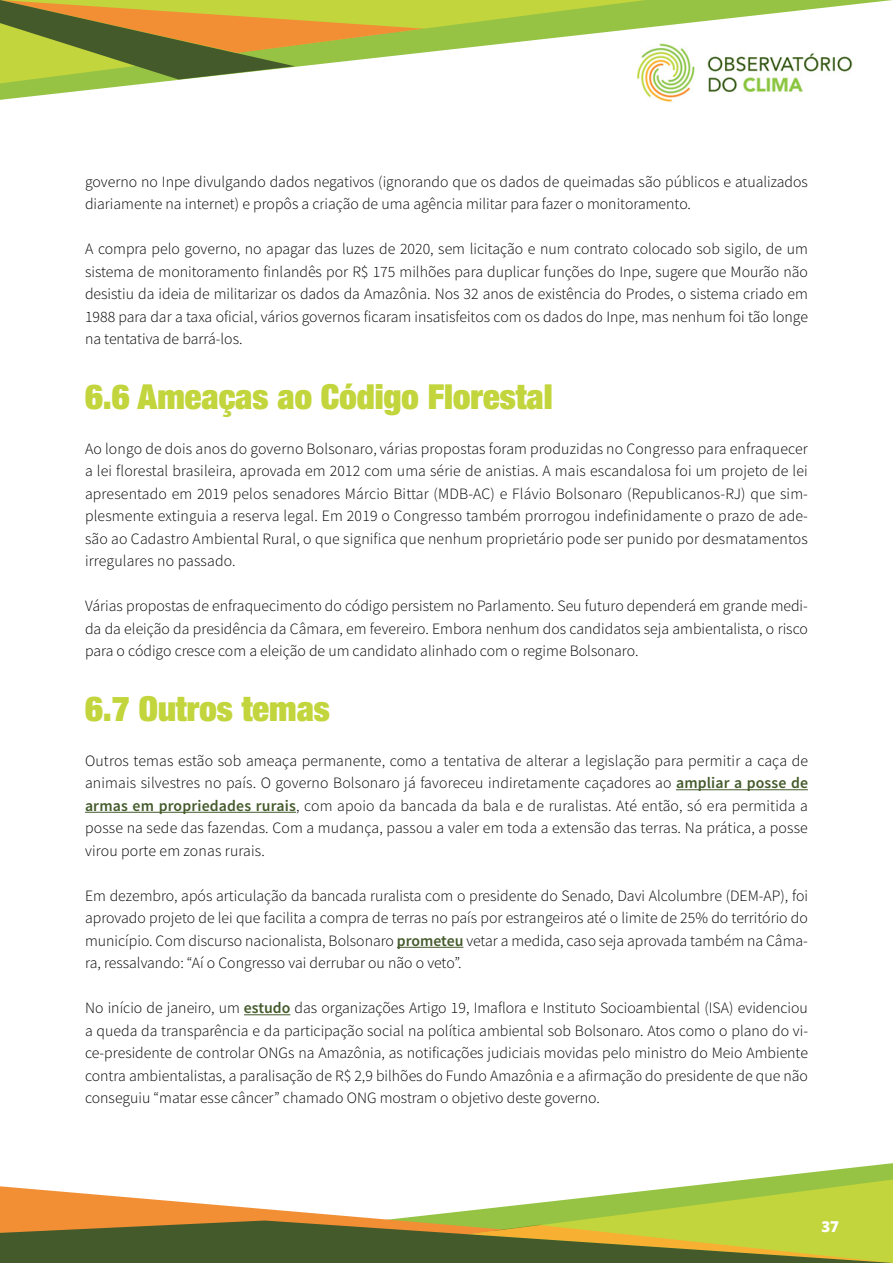
<style>
.page{position:relative;width:893px;height:1263px;background:#fff}
.page>*{position:absolute;margin:0;border:0;box-sizing:border-box;transform-origin:0 0}
.t1{font:900 condensed 34.5px "Helvetica Neue LT Std";color:#c2d53c}
.t2{font:300 15.75px/22.5px "Source Sans Pro";color:#000;text-align:justify}
.t3{font:800 15px "Open Sans";color:#fff}
.s1{font-weight:600;color:#445a2b}
</style>
<div class="page">
<svg style="left:0;top:0;width:892px;height:100px"></svg>
<svg style="left:0;top:0;width:646px;height:83px"></svg>
<svg style="left:0;top:0;width:424px;height:80px;background:#afa94a"></svg>
<svg style="left:752px;top:1163px;width:141px;height:16px"></svg>
<svg style="left:0;top:1186px;width:247px;height:34px;fill:#f28f35"></svg>
<svg style="left:247px;top:1179px;width:646px;height:41px"></svg>
<svg style="left:0;top:1220px;width:893px;height:43px;background:#7d8230"></svg>
<hr style="left:676px;top:789px;width:132px;height:1px;background:#445a2b">
<hr style="left:85px;top:812px;width:211px;height:1px;background:#445a2b">
<hr style="left:397px;top:947px;width:66px;height:1px;background:#445a2b">
<hr style="left:244px;top:1014px;width:46px;height:1px;background:#445a2b">
<p class="t2" style="left:85px;top:170px;width:724px">governo no Inpe divulgando dados negativos (ignorando que os dados de queimadas são públicos e atualizados diariamente na internet) e propôs a criação de uma agência militar para fazer o monitoramento.</p>
<p class="t2" style="left:85px;top:238px;width:724px">A compra pelo governo, no apagar das luzes de 2020, sem licitação e num contrato colocado sob sigilo, de um sistema de monitoramento finlandês por R$ 175 milhões para duplicar funções do Inpe, sugere que Mourão não desistiu da ideia de militarizar os dados da Amazônia. Nos 32 anos de existência do Prodes, o sistema criado em 1988 para dar a taxa oficial, vários governos ficaram insatisfeitos com os dados do Inpe, mas nenhum foi tão longe na tentativa de barrá-los.</p>
<h1 class="t1" style="left:85px;top:374px;width:469px">6.6 Ameaças ao Código Florestal</h1>
<p class="t2" style="left:85px;top:437px;width:724px">Ao longo de dois anos do governo Bolsonaro, várias propostas foram produzidas no Congresso para enfraquecer a lei florestal brasileira, aprovada em 2012 com uma série de anistias. A mais escandalosa foi um projeto de lei apresentado em 2019 pelos senadores Márcio Bittar (MDB-AC) e Flávio Bolsonaro (Republicanos-RJ) que sim&shy;plesmente extinguia a reserva legal. Em 2019 o Congresso também prorrogou indefinidamente o prazo de ade&shy;são ao Cadastro Ambiental Rural, o que significa que nenhum proprietário pode ser punido por desmatamentos irregulares no passado.</p>
<p class="t2" style="left:85px;top:595px;width:724px">Várias propostas de enfraquecimento do código persistem no Parlamento. Seu futuro dependerá em grande medi&shy;da da eleição da presidência da Câmara, em fevereiro. Embora nenhum dos candidatos seja ambientalista, o risco para o código cresce com a eleição de um candidato alinhado com o regime Bolsonaro.</p>
<h1 class="t1" style="left:85px;top:686px;width:246px">6.7 Outros temas</h1>
<p class="t2" style="left:85px;top:749px;width:724px">Outros temas estão sob ameaça permanente, como a tentativa de alterar a legislação para permitir a caça de animais silvestres no país. O governo Bolsonaro já favoreceu indiretamente caçadores ao <span class="s1">ampliar a posse de armas em propriedades rurais</span>, com apoio da bancada da bala e de ruralistas. Até então, só era permitida a posse na sede das fazendas. Com a mudança, passou a valer em toda a extensão das terras. Na prática, a posse virou porte em zonas rurais.</p>
<p class="t2" style="left:85px;top:884px;width:724px">Em dezembro, após articulação da bancada ruralista com o presidente do Senado, Davi Alcolumbre (DEM-AP), foi aprovado projeto de lei que facilita a compra de terras no país por estrangeiros até o limite de 25% do território do município. Com discurso nacionalista, Bolsonaro <span class="s1">prometeu</span> vetar a medida, caso seja aprovada também na Câma&shy;ra, ressalvando: “Aí o Congresso vai derrubar ou não o veto”.</p>
<p class="t2" style="left:85px;top:997px;width:724px">No início de janeiro, um <span class="s1">estudo</span> das organizações Artigo 19, Imaflora e Instituto Socioambiental (ISA) evidenciou a queda da transparência e da participação social na política ambiental sob Bolsonaro. Atos como o plano do vi&shy;ce-presidente de controlar ONGs na Amazônia, as notificações judiciais movidas pelo ministro do Meio Ambiente contra ambientalistas, a paralisação de R$ 2,9 bilhões do Fundo Amazônia e a afirmação do presidente de que não conseguiu “matar esse câncer” chamado ONG mostram o objetivo deste governo.</p>
<p class="t3" style="left:821px;top:1215px;width:19px">37</p>
</div>
